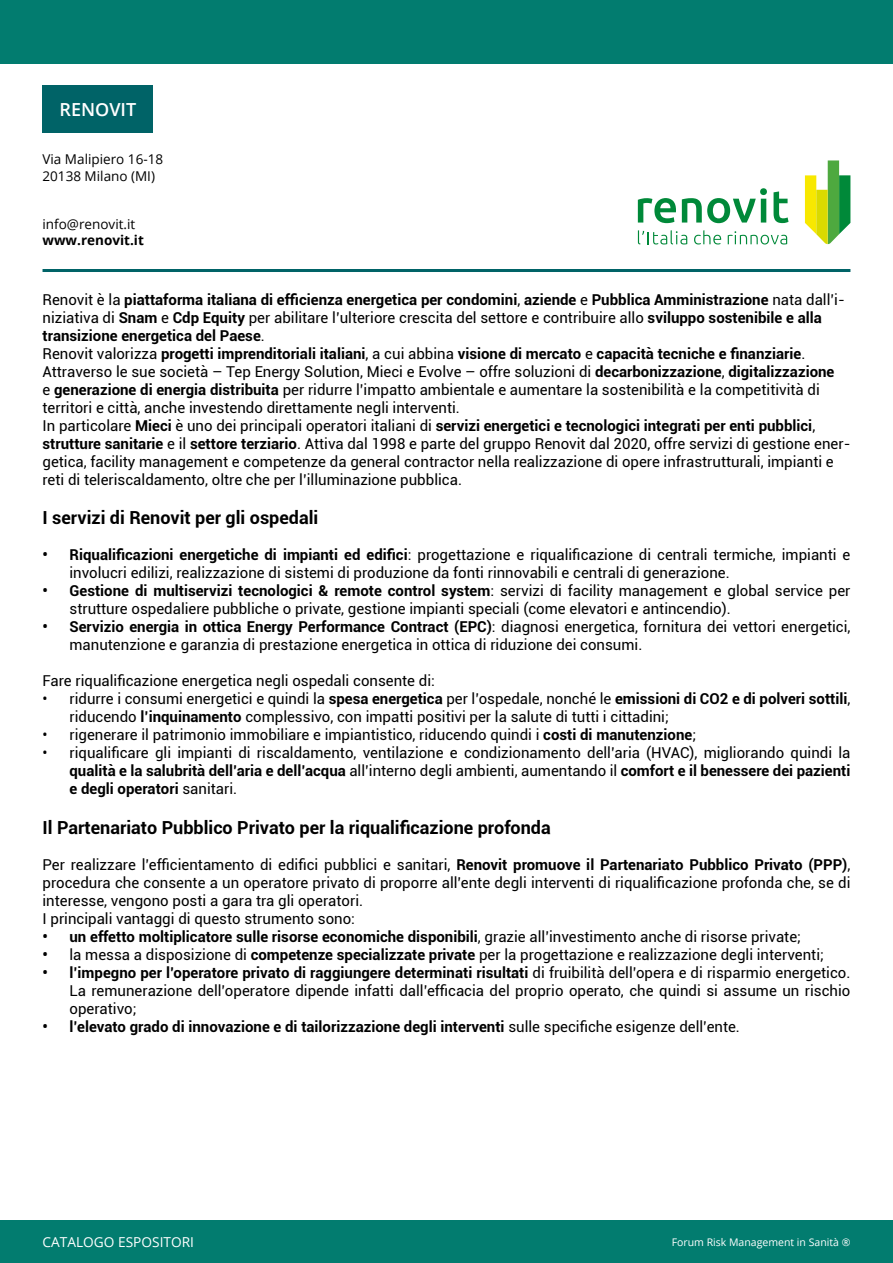
<style>
.page{position:relative;width:893px;height:1263px;background:#fff}
.page>*{position:absolute;margin:0;border:0;box-sizing:border-box;transform-origin:0 0}
.t1{font:700 18px "Roboto";color:#000}
.t2{font:600 18px "Open Sans";color:#fff}
.t3{font:15px/18px "Roboto";color:#000}
.t4{font:700 15px "Roboto";color:#000}
.t5{font:13.65px "Open Sans";color:#fff}
.t6{font:13.5px/16.2px "Open Sans";color:#000}
.t7{font:700 13.5px "Open Sans";color:#000}
.t8{font:10.5px "Open Sans";color:#fff}
.s1{font-weight:700}
.s2{font-weight:400}
</style>
<div class="page">
<div style="left:0;top:1220px;width:893px;height:43px;background:#027c6f"></div>
<div style="left:0;top:0;width:893px;height:64px;background:#027c6f"></div>
<hr style="left:43px;top:269px;width:807px;height:3px;background:#006367">
<div style="left:43px;top:85px;width:110px;height:48px;background:#006367"></div>
<svg style="left:638px;top:198px;width:38px;height:25px"></svg>
<svg style="left:682px;top:188px;width:85px;height:35px"></svg>
<svg style="left:773px;top:191px;width:15px;height:32px"></svg>
<svg style="left:638px;top:230px;width:49px;height:14px"></svg>
<svg style="left:694px;top:230px;width:27px;height:14px"></svg>
<svg style="left:728px;top:231px;width:59px;height:13px"></svg>
<svg style="left:805px;top:160px;width:45px;height:84px"></svg>
<p class="t2" style="left:60px;top:97px;width:78px">RENOVIT</p>
<p class="t6" style="left:43px;top:151px;width:122px">Via Malipiero 16-18<br>20138 Milano (MI)</p>
<p class="t6" style="left:43px;top:216px;width:94px">info@renovit.it</p>
<p class="t7" style="left:43px;top:231px;width:103px">www.renovit.it</p>
<p class="t3" style="left:43px;top:290px;width:809px">Renovit è la <span class="s1">piattaforma italiana di efficienza energetica per condomini</span>, <span class="s1">aziende</span> e <span class="s1">Pubblica Amministrazione</span> nata dall’i&shy;niziativa di <span class="s1">Snam</span> e <span class="s1">Cdp Equity</span> per abilitare l’ulteriore crescita del settore e contribuire allo <span class="s1">sviluppo sostenibile e alla transizione energetica del Paese</span>.<br>Renovit valorizza <span class="s1">progetti imprenditoriali italiani</span>, a cui abbina <span class="s1">visione di mercato</span> e <span class="s1">capacità tecniche e finanziarie</span>.<br>Attraverso le sue società – Tep Energy Solution, Mieci e Evolve – offre soluzioni di <span class="s1">decarbonizzazione</span>, <span class="s1">digitalizzazione<br></span>e <span class="s1">generazione di energia distribuita</span> per ridurre l’impatto ambientale e aumentare la sostenibilità e la competitività di territori e città, anche investendo direttamente negli interventi.<br>In particolare <span class="s1">Mieci</span> è uno dei principali operatori italiani di <span class="s1">servizi energetici e tecnologici integrati per enti pubblici</span>, <span class="s1">strutture sanitarie</span> e il <span class="s1">settore terziario</span>. Attiva dal 1998 e parte del gruppo Renovit dal 2020, offre servizi di gestione ener&shy;getica, facility management e competenze da general contractor nella realizzazione di opere infrastrutturali, impianti e reti di teleriscaldamento, oltre che per l’illuminazione pubblica.</p>
<p class="t1" style="left:43px;top:505px;width:277px">I servizi di Renovit per gli ospedali</p>
<p class="t3" style="left:70px;top:545px;width:782px;text-indent:-27px"><span class="s1">• Riqualificazioni energetiche di impianti ed edifici</span>: progettazione e riqualificazione di centrali termiche, impianti e involucri edilizi, realizzazione di sistemi di produzione da fonti rinnovabili e centrali di generazione.</p>
<p class="t3" style="left:70px;top:581px;width:782px;text-indent:-27px"><span class="s1">• Gestione di multiservizi tecnologici &amp; remote control system</span>: servizi di facility management e global service per strutture ospedaliere pubbliche o private, gestione impianti speciali (come elevatori e antincendio).</p>
<p class="t3" style="left:70px;top:617px;width:782px;text-indent:-27px"><span class="s1">• Servizio energia in ottica Energy Performance Contract (EPC)</span>: diagnosi energetica, fornitura dei vettori energetici, manutenzione e garanzia di prestazione energetica in ottica di riduzione dei consumi.</p>
<p class="t3" style="left:43px;top:671px;width:394px">Fare riqualificazione energetica negli ospedali consente di:</p>
<p class="t3" style="left:70px;top:689px;width:782px;text-indent:-27px">• ridurre i consumi energetici e quindi la <span class="s1">spesa energetica</span> per l’ospedale, nonché le <span class="s1">emissioni di CO2 e di polveri sottili</span>, riducendo <span class="s1">l’inquinamento</span> complessivo, con impatti positivi per la salute di tutti i cittadini;</p>
<p class="t3" style="left:43px;top:725px;width:655px">• rigenerare il patrimonio immobiliare e impiantistico, riducendo quindi i <span class="s1">costi di manutenzione</span>;</p>
<p class="t3" style="left:70px;top:743px;width:782px;text-align:justify;text-indent:-27px">• riqualificare gli impianti di riscaldamento, ventilazione e condizionamento dell’aria (HVAC), migliorando quindi la <span class="s1">qualità e la salubrità dell’aria e dell’acqua</span> all’interno degli ambienti, aumentando il <span class="s1">comfort e il benessere dei pazienti e degli operatori</span> sanitari.</p>
<p class="t1" style="left:43px;top:815px;width:510px">Il Partenariato Pubblico Privato per la riqualificazione profonda</p>
<p class="t3" style="left:43px;top:855px;width:809px">Per realizzare l’efficientamento di edifici pubblici e sanitari, <span class="s1">Renovit promuove il Partenariato Pubblico Privato (PPP)</span>, procedura che consente a un operatore privato di proporre all’ente degli interventi di riqualificazione profonda che, se di interesse, vengono posti a gara tra gli operatori.<br>I principali vantaggi di questo strumento sono:</p>
<p class="t4" style="left:43px;top:926px;width:760px">• un effetto moltiplicatore sulle risorse economiche disponibili<span class="s2">, grazie all’investimento anche di risorse private;</span></p>
<p class="t3" style="left:43px;top:945px;width:783px"><span class="s1">•</span> la messa a disposizione di <span class="s1">competenze specializzate private</span> per la progettazione e realizzazione degli interventi;</p>
<p class="t3" style="left:70px;top:963px;width:782px;text-align:justify;text-indent:-27px"><span class="s1">• l’impegno per l’operatore privato di raggiungere determinati risultati</span> di fruibilità dell’opera e di risparmio energetico.<br>La remunerazione dell’operatore dipende infatti dall’efficacia del proprio operato, che quindi si assume un rischio operativo;</p>
<p class="t4" style="left:43px;top:1016px;width:699px">• l’elevato grado di innovazione e di tailorizzazione degli interventi <span class="s2">sulle specifiche esigenze dell’ente.</span></p>
<p class="t5" style="left:43px;top:1233px;width:153px">CATALOGO ESPOSITORI</p>
<p class="t8" style="left:672px;top:1235px;width:180px">Forum Risk Management in Sanità ®</p>
</div>
